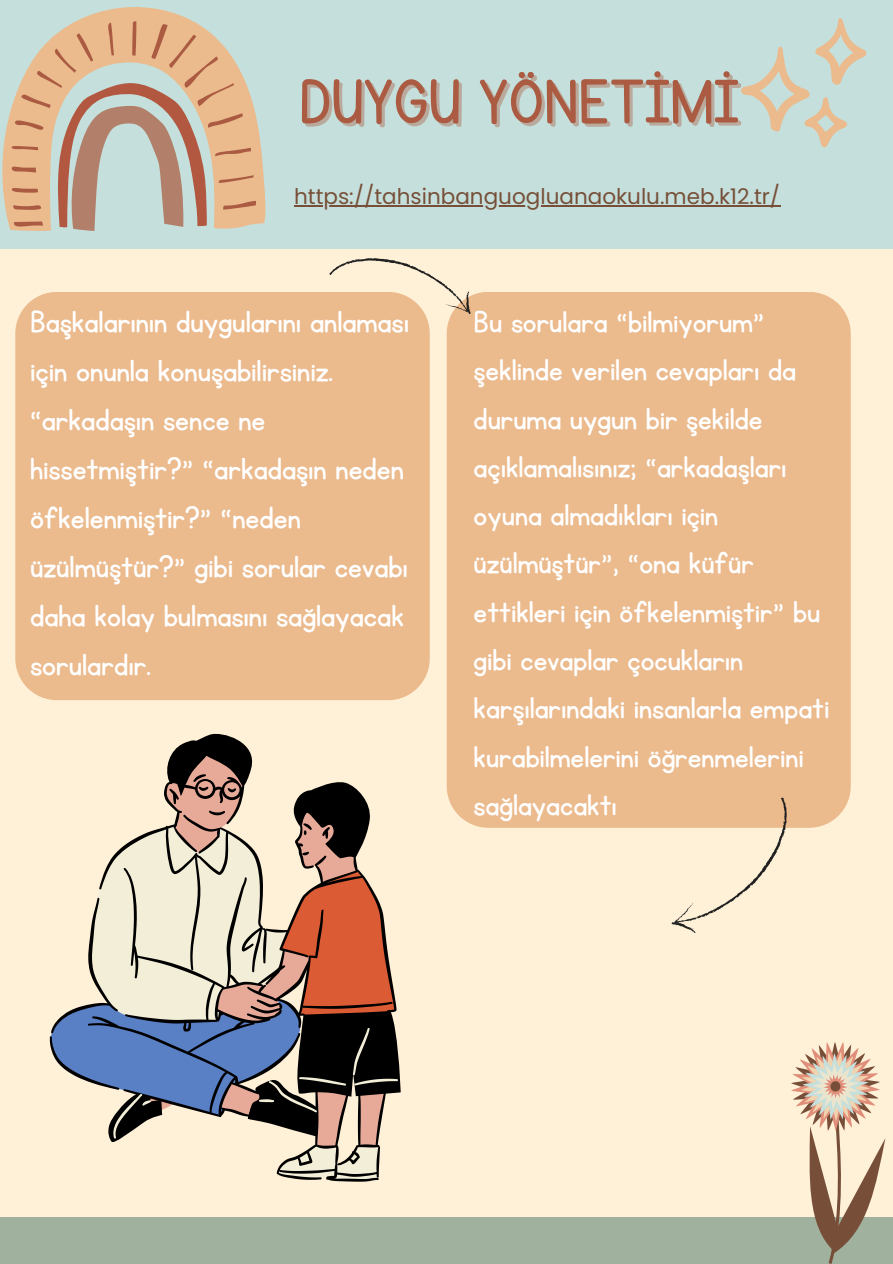
<style>
.page{position:relative;width:893px;height:1264px;background:#fff}
.page>*{position:absolute;margin:0;border:0;box-sizing:border-box;transform-origin:0 0}
.t1{font:72px "KG Primary Penmanship";color:#aa5b42}
.t2{font:35.7px/48.9px "KG Primary Penmanship";color:#fff}
.t3{font:35.1px/48.3px "KG Primary Penmanship";color:#fff}
.t4{font:21.45px "Poppins";color:#774f38}
</style>
<div class="page">
<div style="left:0;top:0;width:892px;height:1263px;background:#fff1d7"></div>
<div style="left:0;top:0;width:892px;height:248px;background:#c5e0dc"></div>
<svg style="left:2px;top:7px;width:263px;height:224px"></svg>
<svg style="left:57px;top:227px;width:150px;height:4px"></svg>
<svg style="left:9px;top:21px;width:247px;height:206px"></svg>
<div style="left:0;top:1217px;width:892px;height:46px;background:#a0b29e"></div>
<svg style="left:741px;top:18px;width:125px;height:130px"></svg>
<svg style="left:791px;top:1042px;width:95px;height:221px"></svg>
<div style="left:15px;top:292px;width:414px;height:408px;background:#ebba8d"></div>
<div style="left:446px;top:292px;width:404px;height:535px;background:#ebba8d"></div>
<svg style="left:326px;top:258px;width:149px;height:56px"></svg>
<svg style="left:670px;top:782px;width:133px;height:151px"></svg>
<svg style="left:167px;top:733px;width:233px;height:360px"></svg>
<svg style="left:164px;top:774px;width:232px;height:407px"></svg>
<svg style="left:49px;top:821px;width:349px;height:359px"></svg>
<hr style="left:294px;top:205px;width:486px;height:1px;background:#774f38">
<h1 class="t1" style="left:299px;top:67px;width:442px">DUYGU YÖNETİMİ</h1>
<p class="t4" style="left:294px;top:181px;width:487px">https://tahsinbanguogluanaokulu.meb.k12.tr/</p>
<p class="t2" style="left:30px;top:299px;width:380px">Başkalarının duygularını anlaması için onunla konuşabilirsiniz. “arkadaşın sence ne hissetmiştir?” “arkadaşın neden öfkelenmiştir?” “neden üzülmüştür?” gibi sorular cevabı daha kolay bulmasını sağlayacak sorulardır.</p>
<p class="t3" style="left:473px;top:299px;width:357px">Bu sorulara “bilmiyorum” şeklinde verilen cevapları da duruma uygun bir şekilde açıklamalısınız; “arkadaşları oyuna almadıkları için üzülmüştür”, “ona küfür ettikleri için öfkelenmiştir” bu gibi cevaplar çocukların karşılarındaki insanlarla empati kurabilmelerini öğrenmelerini sağlayacaktı</p>
</div>
